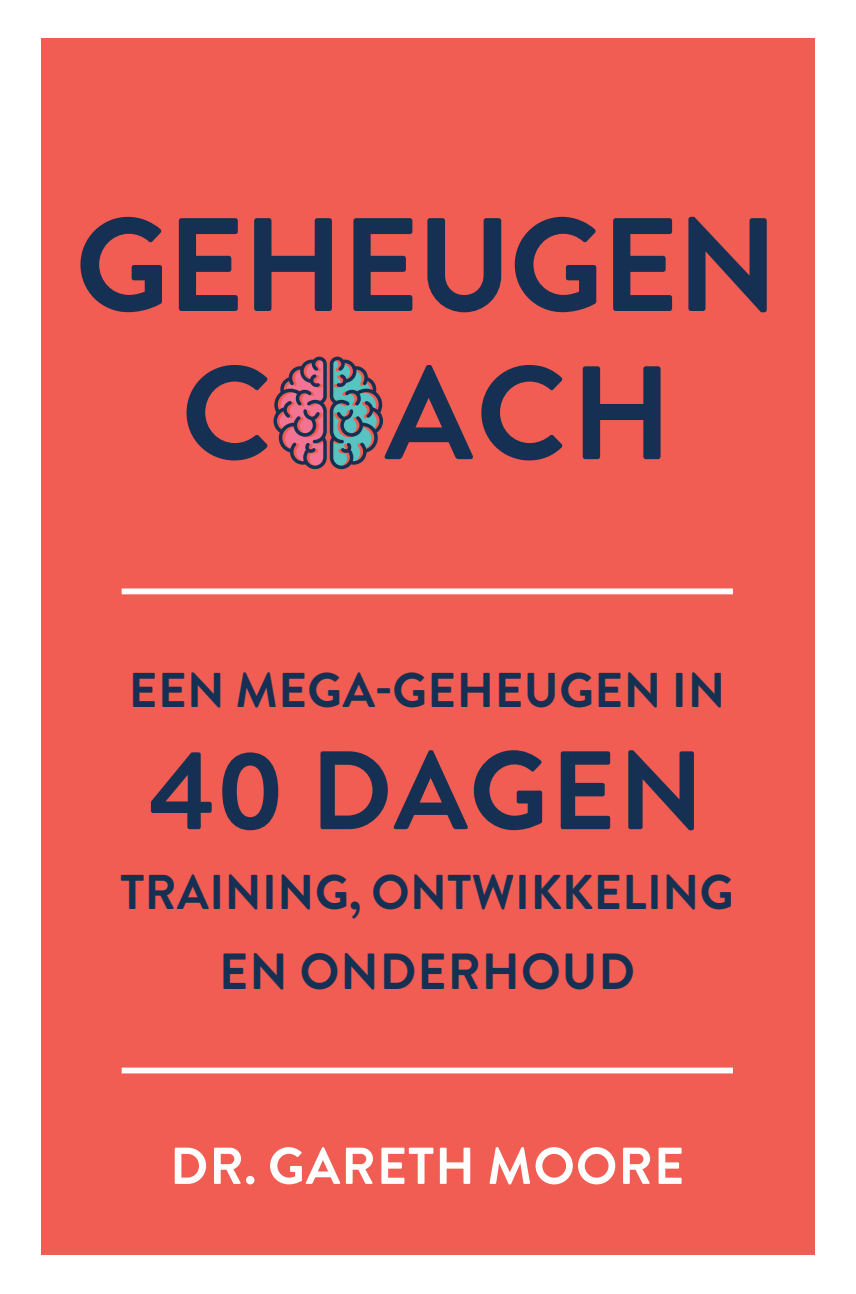
<style>
.page{position:relative;width:856px;height:1294px;background:#fff}
.page>*{position:absolute;margin:0;border:0;box-sizing:border-box;transform-origin:0 0}
.t1{font:700 132.6px "Brandon Grotesque";letter-spacing:-.02em;color:#153053}
.t2{font:700 111.2px "Brandon Grotesque";letter-spacing:.015em;color:#153053}
.t3{font:700 51.8px "Brandon Grotesque";letter-spacing:.02em;color:#fff}
.t4{font:700 50.6px "Brandon Grotesque";letter-spacing:.02em;color:#153053}
.t5{font:700 48.8px "Brandon Grotesque";letter-spacing:.01em;color:#153053}
</style>
<div class="page">
<div style="left:41px;top:38px;width:773px;height:1216px;background:#f15d52"></div>
<svg style="left:274px;top:356px;width:109px;height:113px"></svg>
<div style="left:122px;top:588px;width:611px;height:6px;background:#fff"></div>
<div style="left:122px;top:1067px;width:611px;height:6px;background:#fff"></div>
<h1 class="t1" style="left:75px;top:173px;width:705px">GEHEUGEN</h1>
<h1 class="t1" style="left:181px;top:321px;width:493px">C ACH</h1>
<p class="t5" style="left:129px;top:656px;width:598px">EEN MEGA-GEHEUGEN IN</p>
<h2 class="t2" style="left:149px;top:713px;width:556px">40 DAGEN</h2>
<p class="t5" style="left:121px;top:858px;width:615px">TRAINING, ONTWIKKELING</p>
<p class="t4" style="left:219px;top:935px;width:417px">EN ONDERHOUD</p>
<p class="t3" style="left:170px;top:1129px;width:516px">DR. GARETH MOORE</p>
</div>
